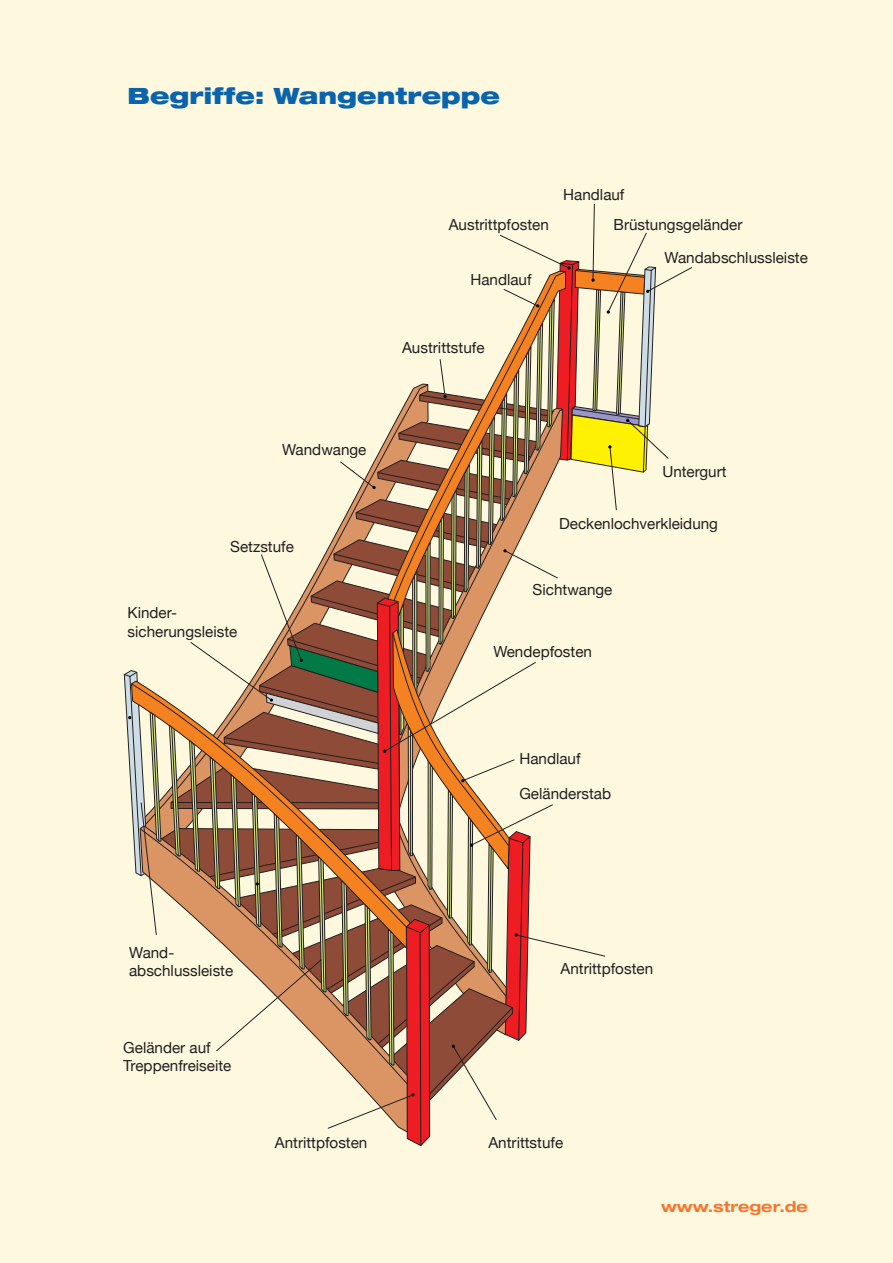
<style>
.page{position:relative;width:893px;height:1263px;background:#fef8df}
.page>*{position:absolute;margin:0;border:0;box-sizing:border-box;transform-origin:0 0}
.t1{font:900 expanded 22.5px "Helvetica Neue";color:#0a64ad}
.t2{font:15.3px/18.3px "Helvetica Neue";color:#231f20}
.t3{font:700 expanded 15px "Helvetica Neue";color:#f37730}
</style>
<div class="page">
<svg style="left:124px;top:260px;width:532px;height:886px"></svg>
<h1 class="t1" style="left:128px;top:81px;width:374px">Begriffe: Wangentreppe</h1>
<p class="t2" style="left:449px;top:216px;width:102px">Austrittpfosten</p>
<p class="t2" style="left:470px;top:272px;width:63px">Handlauf</p>
<p class="t2" style="left:614px;top:181px;width:130px;line-height:29.4px;text-indent:-50px">Handlauf<br>Brüstungsgeländer</p>
<p class="t2" style="left:665px;top:249px;width:145px">Wandabschlussleiste</p>
<p class="t2" style="left:402px;top:339px;width:84px">Austrittstufe</p>
<p class="t2" style="left:282px;top:441px;width:86px">Wandwange</p>
<p class="t2" style="left:230px;top:538px;width:65px">Setzstufe</p>
<p class="t2" style="left:662px;top:463px;width:66px">Untergurt</p>
<p class="t2" style="left:559px;top:515px;width:160px">Deckenlochverkleidung</p>
<p class="t2" style="left:128px;top:605px;width:111px">Kinder&shy;sicherungsleiste</p>
<p class="t2" style="left:533px;top:582px;width:81px">Sichtwange</p>
<p class="t2" style="left:494px;top:643px;width:100px">Wendepfosten</p>
<p class="t2" style="left:519px;top:750px;width:63px">Handlauf</p>
<p class="t2" style="left:519px;top:785px;width:93px">Geländerstab</p>
<p class="t2" style="left:129px;top:944px;width:106px">Wand&shy;abschlussleiste</p>
<p class="t2" style="left:123px;top:1039px;width:110px">Geländer auf<br>Treppenfreiseite</p>
<p class="t2" style="left:561px;top:960px;width:94px">Antrittpfosten</p>
<p class="t2" style="left:275px;top:1134px;width:94px">Antrittpfosten</p>
<p class="t2" style="left:488px;top:1134px;width:76px">Antrittstufe</p>
<p class="t3" style="left:661px;top:1197px;width:148px">www.streger.de</p>
</div>
